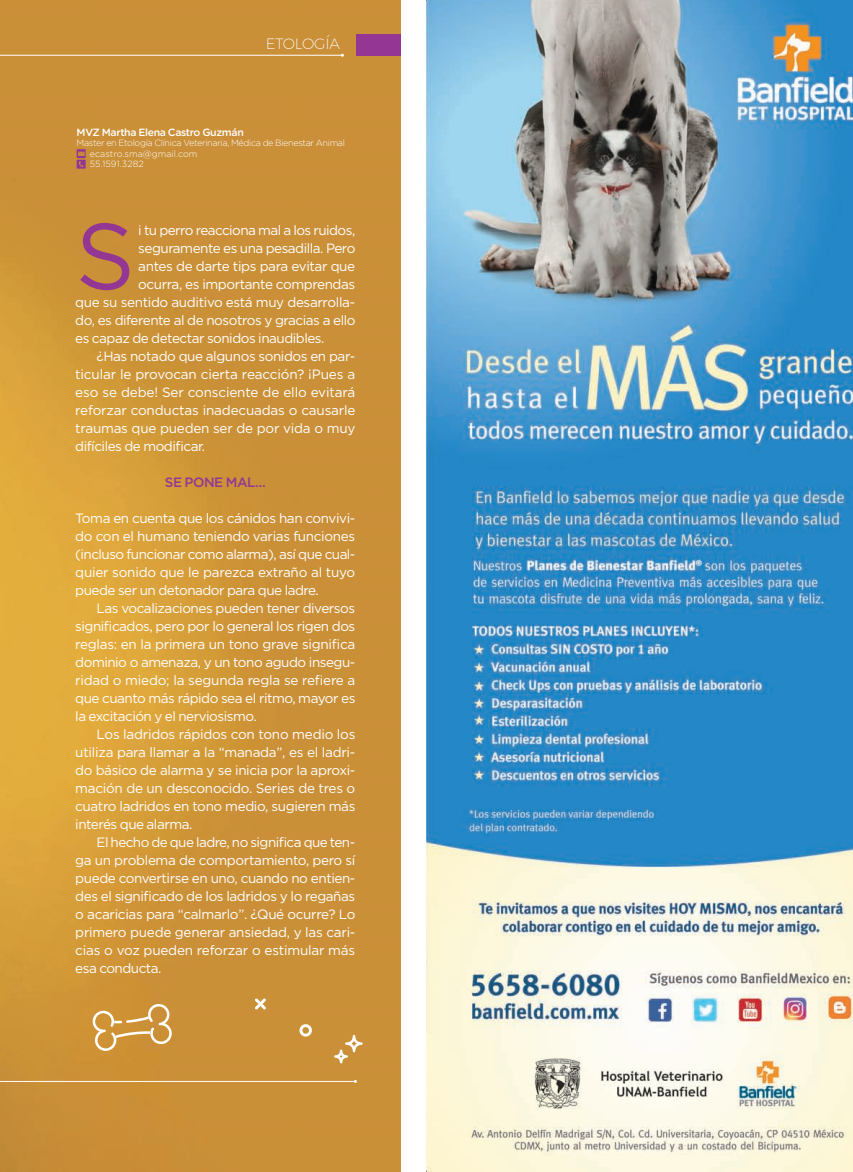
<style>
.page{position:relative;width:853px;height:1172px;background:#fff}
.page>*{position:absolute;margin:0;border:0;box-sizing:border-box;transform-origin:0 0}
.t1{font:93.45px "Gotham";color:#943794}
.t2{font:200 15px "Montserrat";letter-spacing:-.01em;color:#fff}
.t3{font:13.5px/18px "Gotham";letter-spacing:-.035em;color:#fff;text-align:justify}
.t4{font:500 13.5px "Gotham";letter-spacing:-.035em;color:#943794}
.t5{font:500 10.5px "Gotham Rounded";letter-spacing:-.035em;color:#fff}
.t6{font:300 9px "Gotham Rounded";letter-spacing:-.035em;color:#fff}
.t7{font:300 9px "Gotham Rounded";letter-spacing:.005em;color:#fff}
</style>
<div class="page">
<img style="left:0;top:0;width:401px;height:1172px">
<div style="left:356px;top:34px;width:45px;height:22px;background:#943794"></div>
<hr style="left:0;top:55px;width:342px;height:1px;background:#fff">
<hr style="left:0;top:1081px;width:355px;height:1px;background:#fff">
<img style="left:426px;top:0;width:427px;height:1172px">
<svg style="left:77px;top:149px;width:9px;height:20px"></svg>
<svg style="left:92px;top:1003px;width:80px;height:48px;background:#d5a458"></svg>
<svg style="left:334px;top:1035px;width:29px;height:28px"></svg>
<svg style="left:299px;top:1024px;width:13px;height:12px"></svg>
<svg style="left:255px;top:998px;width:11px;height:11px"></svg>
<p class="t2" style="left:266px;top:32px;width:75px">ETOLOGÍA</p>
<p class="t5" style="left:77px;top:124px;width:169px">MVZ Martha Elena Castro Guzmán</p>
<p class="t6" style="left:77px;top:137px;width:270px">Master en Etología Clínica Veterinaria, Médica de Bienestar Animal</p>
<p class="t7" style="left:90px;top:147px;width:109px">ecastro.sma@gmail.com</p>
<p class="t7" style="left:90px;top:158px;width:55px">55.1591.3282</p>
<p class="t1" style="left:75px;top:196px;width:61px">S</p>
<p class="t3" style="left:138px;top:221px;width:218px">i tu perro reacciona mal a los ruidos,</p>
<p class="t3" style="left:138px;top:239px;width:219px">seguramente es una pesadilla. Pero</p>
<p class="t3" style="left:138px;top:257px;width:218px">antes de darte tips para evitar que</p>
<p class="t3" style="left:138px;top:275px;width:218px">ocurra, es importante comprendas</p>
<p class="t3" style="left:75px;top:293px;width:282px">que su sentido auditivo está muy desarrolla-</p>
<p class="t3" style="left:75px;top:311px;width:282px">do, es diferente al de nosotros y gracias a ello</p>
<p class="t3" style="left:75px;top:329px;width:251px">es capaz de detectar sonidos inaudibles.</p>
<p class="t3" style="left:75px;top:347px;width:282px;text-indent:21px">¿Has notado que algunos sonidos en par&shy;ticular le provocan cierta reacción? ¡Pues a eso se debe! Ser consciente de ello evitará reforzar conductas inadecuadas o causarle traumas que pueden ser de por vida o muy difíciles de modificar.</p>
<p class="t4" style="left:165px;top:474px;width:102px">SE PONE MAL…</p>
<p class="t3" style="left:75px;top:509px;width:282px">Toma en cuenta que los cánidos han convivi&shy;do con el humano teniendo varias funciones (incluso funcionar como alarma), así que cual&shy;quier sonido que le parezca extraño al tuyo puede ser un detonador para que ladre.</p>
<p class="t3" style="left:75px;top:599px;width:282px;text-indent:21px">Las vocalizaciones pueden tener diversos significados, pero por lo general los rigen dos reglas: en la primera un tono grave significa dominio o amenaza, y un tono agudo insegu&shy;ridad o miedo; la segunda regla se refiere a que cuanto más rápido sea el ritmo, mayor es la excitación y el nerviosismo.</p>
<p class="t3" style="left:75px;top:725px;width:282px;text-indent:21px">Los ladridos rápidos con tono medio los utiliza para llamar a la “manada”, es el ladri&shy;do básico de alarma y se inicia por la aproxi&shy;mación de un desconocido. Series de tres o cuatro ladridos en tono medio, sugieren más interés que alarma.</p>
<p class="t3" style="left:75px;top:833px;width:282px;text-indent:21px">El hecho de que ladre, no significa que ten&shy;ga un problema de comportamiento, pero sí puede convertirse en uno, cuando no entien&shy;des el significado de los ladridos y lo regañas o acaricias para “calmarlo”. ¿Qué ocurre? Lo primero puede generar ansiedad, y las cari&shy;cias o voz pueden reforzar o estimular más esa conducta.</p>
</div>
